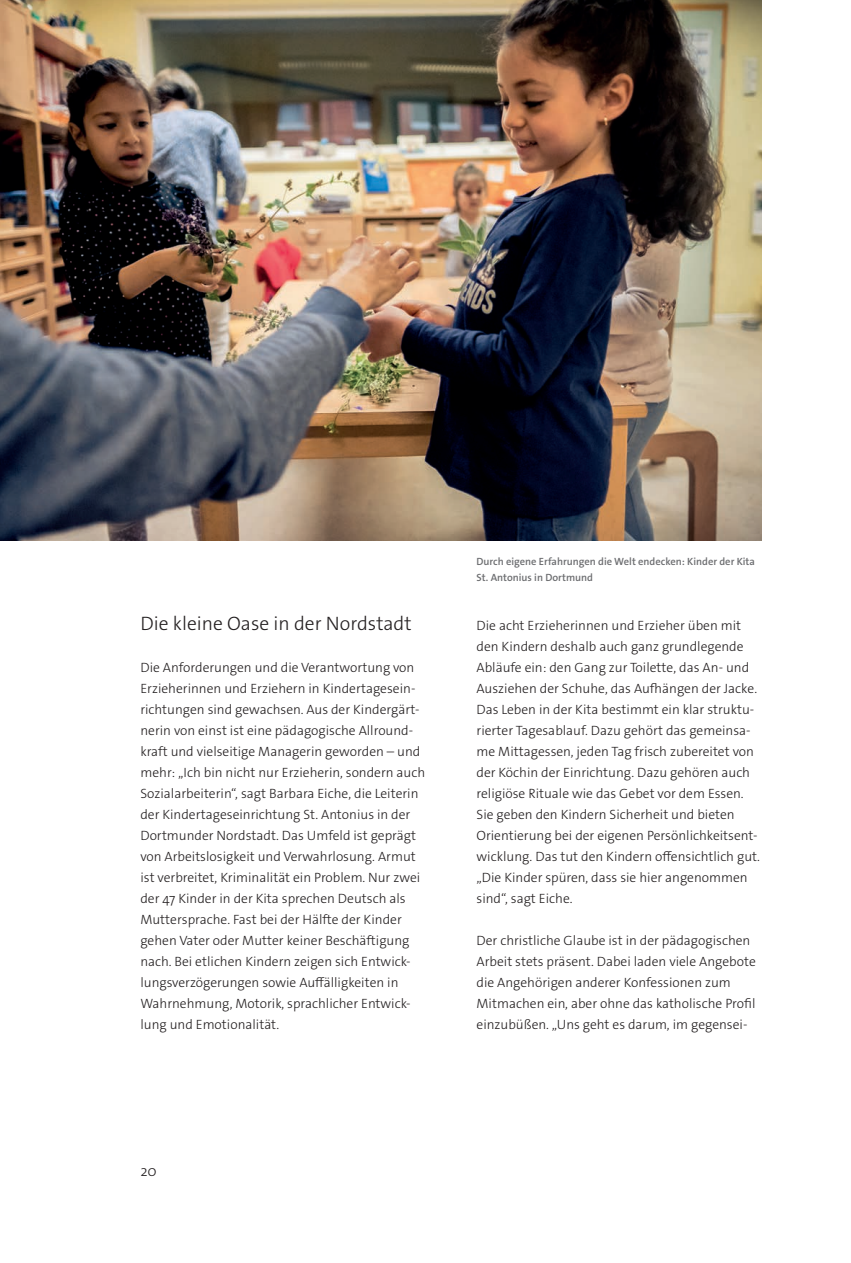
<style>
.page{position:relative;width:851px;height:1263px;background:#fff}
.page>*{position:absolute;margin:0;border:0;box-sizing:border-box;transform-origin:0 0}
.t1{font:300 19.5px "The Sans Os F";color:#231f20}
.t2{font:300 15px "The Sans Os F";color:#231f20}
.t3{font:300 13.5px/21px "The Sans Os F";color:#231f20}
.t4{font:600 10.5px/16.5px "The Sans Os F";color:#6c6d70}
</style>
<div class="page">
<img style="left:0;top:0;width:761px;height:540px">
<h1 class="t1" style="left:140px;top:611px;width:273px">Die kleine Oase in der Nordstadt</h1>
<p class="t3" style="left:140px;top:657px;width:286px">Die Anforderungen und die Verantwortung von Erzieherinnen und Erziehern in Kindertagesein&shy;richtungen sind gewachsen. Aus der Kindergärt&shy;nerin von einst ist eine pädagogische Allround&shy;kraft und vielseitige Managerin geworden – und mehr: „Ich bin nicht nur Erzieherin, sondern auch Sozialarbeiterin“, sagt Barbara Eiche, die Leiterin der Kindertageseinrichtung St. Antonius in der Dortmunder Nordstadt. Das Umfeld ist geprägt von Arbeitslosigkeit und Verwahrlosung. Armut ist verbreitet, Kriminalität ein Problem. Nur zwei der 47 Kinder in der Kita sprechen Deutsch als Muttersprache. Fast bei der Hälfte der Kinder gehen Vater oder Mutter keiner Beschäftigung nach. Bei etlichen Kindern zeigen sich Entwick&shy;lungsverzögerungen sowie Auffälligkeiten in Wahrnehmung, Motorik, sprachlicher Entwick&shy;lung und Emotionalität.</p>
<p class="t4" style="left:476px;top:553px;width:280px">Durch eigene Erfahrungen die Welt endecken: Kinder der Kita<br>St. Antonius in Dortmund</p>
<p class="t3" style="left:476px;top:615px;width:285px">Die acht Erzieherinnen und Erzieher üben mit den Kindern deshalb auch ganz grundlegende Abläufe ein: den Gang zur Toilette, das An- und Ausziehen der Schuhe, das Aufhängen der Jacke.<br>Das Leben in der Kita bestimmt ein klar struktu&shy;rierter Tagesablauf. Dazu gehört das gemeinsa&shy;me Mittagessen, jeden Tag frisch zubereitet von der Köchin der Einrichtung. Dazu gehören auch religiöse Rituale wie das Gebet vor dem Essen.<br>Sie geben den Kindern Sicherheit und bieten Orientierung bei der eigenen Persönlichkeitsent&shy;wicklung. Das tut den Kindern offensichtlich gut. „Die Kinder spüren, dass sie hier angenommen sind“, sagt Eiche.</p>
<p class="t3" style="left:476px;top:930px;width:281px">Der christliche Glaube ist in der pädagogischen Arbeit stets präsent. Dabei laden viele Angebote die Angehörigen anderer Konfessionen zum Mitmachen ein, aber ohne das katholische Profil einzubüßen. „Uns geht es darum, im gegensei-</p>
<p class="t2" style="left:140px;top:1161px;width:18px">20</p>
</div>
